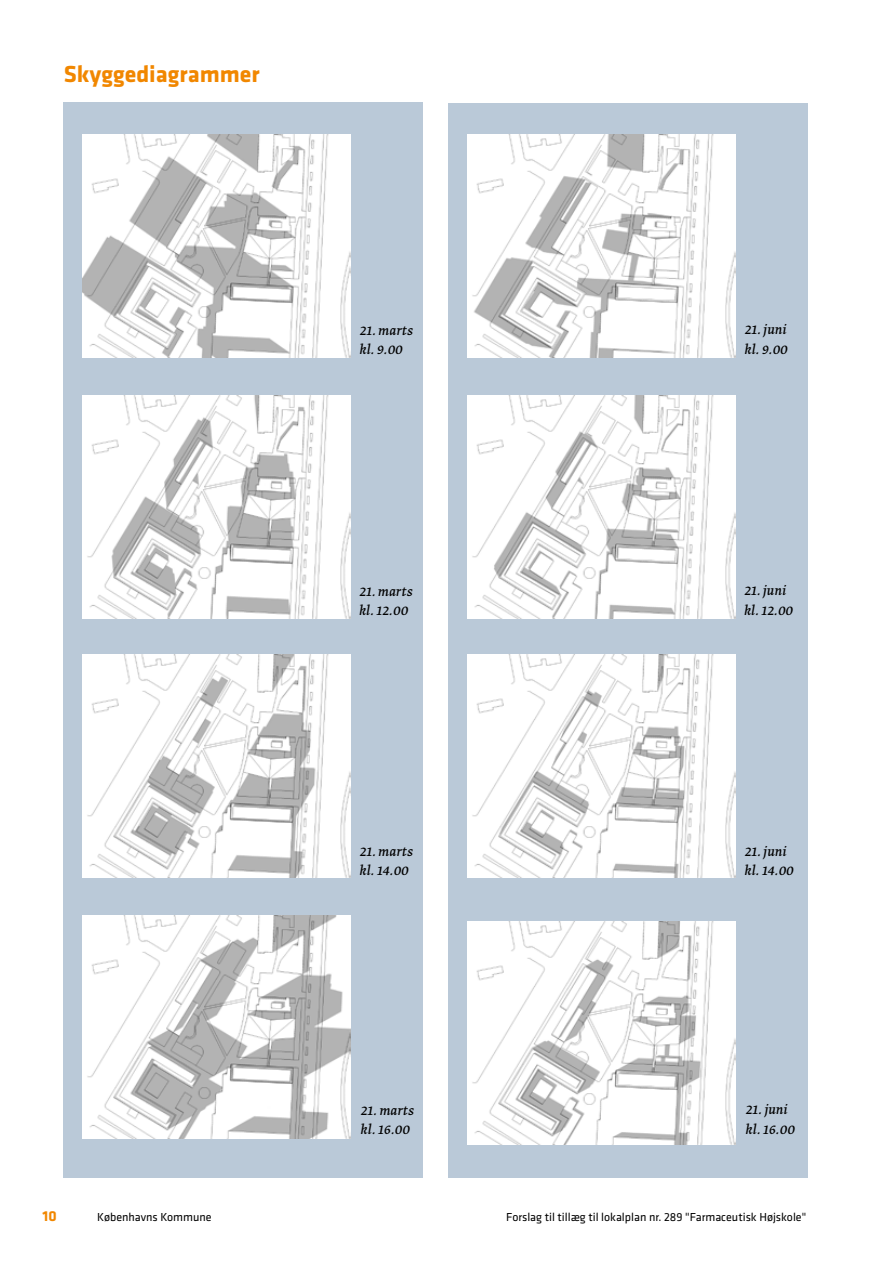
<style>
.page{position:relative;width:893px;height:1263px;background:#fff}
.page>*{position:absolute;margin:0;border:0;box-sizing:border-box;transform-origin:0 0}
.t1{font:700 24px "Klavika";color:#f18700}
.t2{font:italic 15px/19.5px "Greta Text";letter-spacing:.01em;color:#000}
.t3{font:700 15px "Klavika";color:#f18700}
.t4{font:12px "Klavika";color:#000}
</style>
<div class="page">
<div style="left:64px;top:103px;width:359px;height:1075px;background:#bac9d8"></div>
<img style="left:82px;top:135px;width:268px;height:222px">
<img style="left:82px;top:395px;width:268px;height:223px">
<img style="left:82px;top:655px;width:268px;height:223px">
<img style="left:82px;top:916px;width:268px;height:222px">
<div style="left:449px;top:103px;width:359px;height:1075px;background:#bac9d8"></div>
<img style="left:467px;top:135px;width:268px;height:222px">
<img style="left:467px;top:395px;width:268px;height:223px">
<img style="left:467px;top:655px;width:268px;height:223px">
<img style="left:467px;top:922px;width:268px;height:223px">
<h1 class="t1" style="left:64px;top:63px;width:198px">skyggediagrammer</h1>
<p class="t2" style="left:359px;top:321px;width:55px">21. marts kl. 9.00</p>
<p class="t2" style="left:359px;top:582px;width:55px">21. marts kl. 12.00</p>
<p class="t2" style="left:359px;top:842px;width:55px">21. marts kl. 14.00</p>
<p class="t2" style="left:361px;top:1101px;width:55px">21. marts kl. 16.00</p>
<p class="t2" style="left:744px;top:321px;width:44px">21. juni kl. 9.00</p>
<p class="t2" style="left:744px;top:582px;width:50px">21. juni kl. 12.00</p>
<p class="t2" style="left:744px;top:842px;width:50px">21. juni kl. 14.00</p>
<p class="t2" style="left:746px;top:1101px;width:50px">21. juni kl. 16.00</p>
<p class="t3" style="left:43px;top:1210px;width:16px">10</p>
<p class="t4" style="left:97px;top:1212px;width:116px">Københavns Kommune</p>
<p class="t4" style="left:506px;top:1212px;width:302px">Forslag til tillæg til lokalplan nr. 289 "Farmaceutisk Højskole"</p>
</div>
